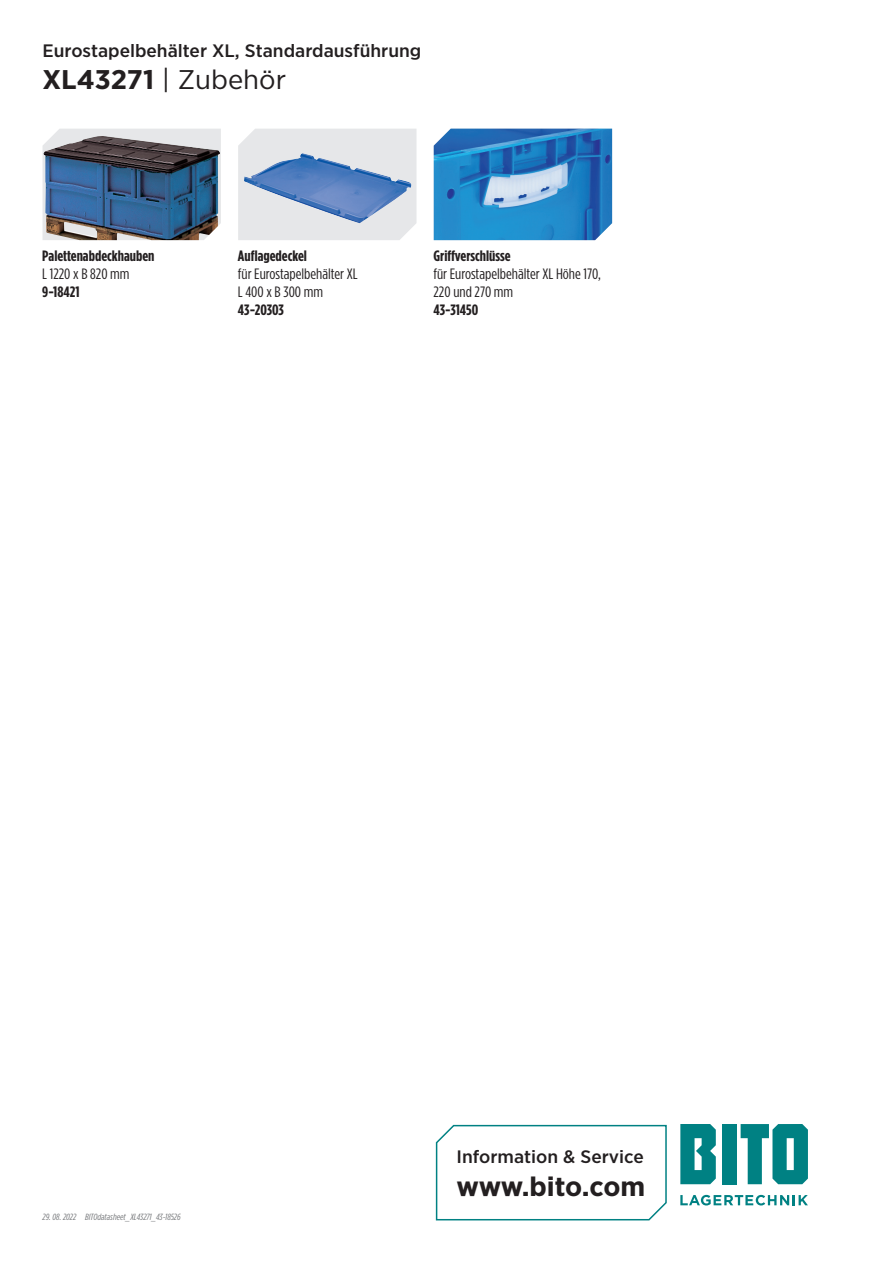
<style>
.page{position:relative;width:893px;height:1263px;background:#fff}
.page>*{position:absolute;margin:0;border:0;box-sizing:border-box;transform-origin:0 0}
.t1{font:27px "Gotham Narrow";color:#231f20;scale:1.1 1}
.t2{font:700 27px "Gotham Narrow";letter-spacing:-.015em;color:#231f20;scale:1.1 1}
.t3{font:500 18px "Gotham Narrow";color:#231f20;scale:1.1 1}
.t4{font:15px/18px "Gotham Condensed";color:#231f20;scale:1.1 1}
.t5{font:700 15px "Gotham Condensed";color:#231f20;scale:1.1 1}
.t6{font:italic 9px "Gotham Condensed";letter-spacing:-.005em;color:#76787b;scale:1.1 1}
.s1{font-weight:700}
</style>
<div class="page">
<svg style="left:680px;top:1195px;width:128px;height:10px"></svg>
<div style="left:723px;top:1124px;width:14px;height:60px;background:#008183"></div>
<svg style="left:680px;top:1124px;width:36px;height:60px;background:#229193"></svg>
<svg style="left:741px;top:1124px;width:67px;height:60px"></svg>
<svg style="left:435px;top:1124px;width:232px;height:97px"></svg>
<img style="left:434px;top:129px;width:178px;height:111px">
<div style="left:238px;top:129px;width:178px;height:111px;background:#e6e7e9"></div>
<img style="left:244px;top:153px;width:168px;height:70px">
<svg style="left:53px;top:129px;width:168px;height:95px"></svg>
<img style="left:43px;top:136px;width:177px;height:104px">
<p class="t3" style="left:43px;top:39px;width:346px">Eurostapelbehälter XL, Standardausführung</p>
<h1 class="t1" style="left:43px;top:63px;width:223px"><span class="s1">XL43271</span> | Zubehör</h1>
<p class="t5" style="left:42px;top:247px;width:103px">Palettenabdeckhauben</p>
<p class="t4" style="left:42px;top:264px;width:81px">L 1220 x B 820 mm</p>
<p class="t5" style="left:42px;top:283px;width:35px">9-18421</p>
<p class="t5" style="left:238px;top:247px;width:64px">Auflagedeckel</p>
<p class="t4" style="left:238px;top:264px;width:110px">für Eurostapelbehälter XL<br>L 400 x B 300 mm</p>
<p class="t5" style="left:238px;top:301px;width:43px">43-20303</p>
<p class="t5" style="left:433px;top:247px;width:72px">Griffverschlüsse</p>
<p class="t4" style="left:433px;top:264px;width:154px">für Eurostapelbehälter XL Höhe 170,<br>220 und 270 mm</p>
<p class="t5" style="left:433px;top:301px;width:42px">43-31450</p>
<p class="t6" style="left:43px;top:1212px;width:32px">29. 08. 2022</p>
<p class="t6" style="left:85px;top:1212px;width:88px">BITOdatasheet_XL43271_43-18526</p>
<p class="t3" style="left:457px;top:1145px;width:172px">Information &amp; Service</p>
<h1 class="t2" style="left:457px;top:1169px;width:173px">www.bito.com</h1>
</div>
